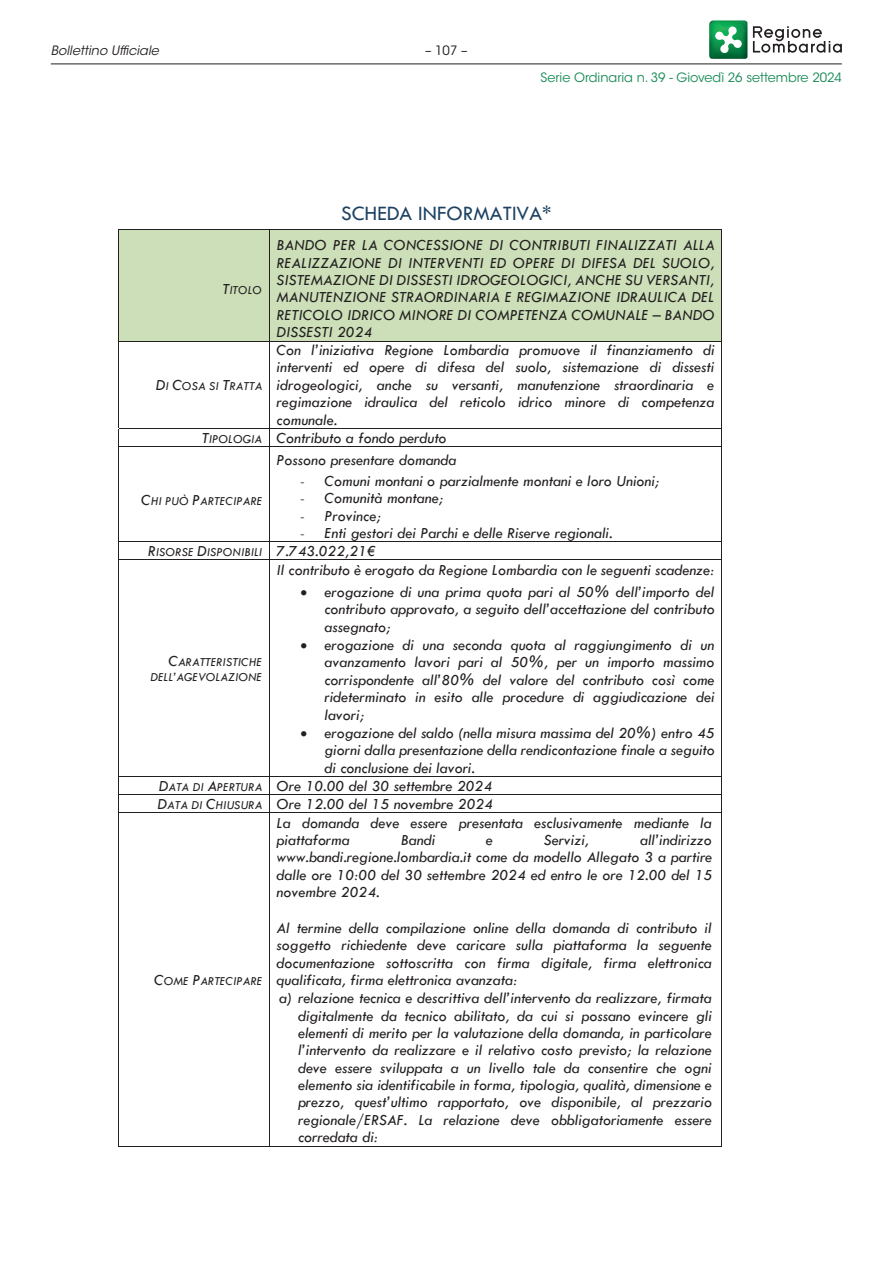
<style>
.page{position:relative;width:893px;height:1263px;background:#fff}
.page>*{position:absolute;margin:0;border:0;box-sizing:border-box;transform-origin:0 0}
.t1{font:21.15px "Tw Cen";color:#1d4262}
.t2{font:italic 15.9px/17.4px "Tw Cen";color:#231f20}
.t3{font:12.9px "ITC Avant Garde Std";color:#188b56}
.t4{font:italic 12.9px "ITC Avant Garde Std";color:#231f20}
.t5{font:12.9px "ITC Avant Garde Std";color:#231f20}
.t6{font:italic 12.6px/14.5px "Tw Cen";letter-spacing:.005em;color:#231f20;text-align:right}
.s1{font-size:15.9px}
.s2{font-size:12.6px}
</style>
<div class="page">
<svg style="left:753px;top:26px;width:89px;height:27px"></svg>
<img style="left:709px;top:20px;width:38px;height:39px">
<svg style="left:715px;top:26px;width:27px;height:28px"></svg>
<hr style="left:51px;top:64px;width:791px;height:1px;background:#231f20">
<div style="left:119px;top:229px;width:150px;height:112px;background:#ccdfb8"></div>
<div style="left:270px;top:229px;width:451px;height:112px;background:#ccdfb8"></div>
<hr style="left:119px;top:229px;width:602px;height:1px;background:#231f20">
<hr style="left:119px;top:229px;width:1px;height:112px;background:#231f20">
<hr style="left:269px;top:229px;width:1px;height:112px;background:#231f20">
<hr style="left:721px;top:229px;width:1px;height:112px;background:#231f20">
<hr style="left:119px;top:341px;width:602px;height:1px;background:#231f20">
<hr style="left:119px;top:341px;width:1px;height:87px;background:#231f20">
<hr style="left:269px;top:341px;width:1px;height:87px;background:#231f20">
<hr style="left:721px;top:341px;width:1px;height:87px;background:#231f20">
<hr style="left:119px;top:428px;width:602px;height:1px;background:#231f20">
<svg style="left:269px;top:429px;width:1px;height:17px"></svg>
<hr style="left:119px;top:446px;width:602px;height:1px;background:#231f20">
<svg style="left:721px;top:428px;width:1px;height:19px"></svg>
<hr style="left:119px;top:447px;width:1px;height:95px;background:#231f20">
<hr style="left:269px;top:447px;width:1px;height:95px;background:#231f20">
<hr style="left:721px;top:447px;width:1px;height:95px;background:#231f20">
<hr style="left:119px;top:542px;width:602px;height:1px;background:#231f20">
<svg style="left:269px;top:543px;width:1px;height:17px"></svg>
<hr style="left:119px;top:560px;width:602px;height:1px;background:#231f20">
<svg style="left:721px;top:542px;width:1px;height:18px"></svg>
<hr style="left:119px;top:560px;width:1px;height:216px;background:#231f20">
<hr style="left:269px;top:560px;width:1px;height:216px;background:#231f20">
<hr style="left:721px;top:560px;width:1px;height:216px;background:#231f20">
<hr style="left:119px;top:776px;width:602px;height:1px;background:#231f20">
<hr style="left:119px;top:794px;width:602px;height:1px;background:#231f20">
<svg style="left:269px;top:777px;width:1px;height:36px"></svg>
<hr style="left:119px;top:813px;width:602px;height:1px;background:#231f20">
<svg style="left:721px;top:776px;width:1px;height:37px"></svg>
<hr style="left:119px;top:813px;width:1px;height:333px;background:#231f20">
<hr style="left:119px;top:1146px;width:150px;height:1px;background:#231f20">
<hr style="left:269px;top:813px;width:1px;height:333px;background:#231f20">
<hr style="left:270px;top:1146px;width:451px;height:1px;background:#231f20">
<hr style="left:721px;top:813px;width:1px;height:333px;background:#231f20">
<p class="t4" style="left:51px;top:43px;width:110px">Bollettino Ufficiale</p>
<p class="t5" style="left:425px;top:45px;width:44px">– 107 –</p>
<p class="t3" style="left:540px;top:72px;width:303px">Serie Ordinaria n. 39 - Giovedì 26 settembre 2024</p>
<p class="t6" style="left:222px;top:282px;width:41px"><span class="s1">T</span>ITOLO</p>
<h1 class="t1" style="left:341px;top:202px;width:212px">SCHEDA INFORMATIVA*</h1>
<p class="t2" style="left:277px;top:237px;width:440px;text-align:justify">BANDO PER LA CONCESSIONE DI CONTRIBUTI FINALIZZATI ALLA REALIZZAZIONE DI INTERVENTI ED OPERE DI DIFESA DEL SUOLO, SISTEMAZIONE DI DISSESTI IDROGEOLOGICI, ANCHE SU VERSANTI, MANUTENZIONE STRAORDINARIA E REGIMAZIONE IDRAULICA DEL RETICOLO IDRICO MINORE DI COMPETENZA COMUNALE – BANDO DISSESTI 2024</p>
<p class="t2" style="left:277px;top:341px;width:439px">Con l’iniziativa Regione Lombardia promuove il finanziamento di</p>
<p class="t2" style="left:277px;top:359px;width:439px">interventi ed opere di difesa del suolo, sistemazione di dissesti</p>
<p class="t2" style="left:277px;top:376px;width:439px">idrogeologici, anche su versanti, manutenzione straordinaria e</p>
<p class="t2" style="left:277px;top:394px;width:439px">regimazione idraulica del reticolo idrico minore di competenza</p>
<p class="t2" style="left:277px;top:411px;width:62px">comunale.</p>
<p class="t2" style="left:202px;top:429px;width:246px">T<span class="s2">IPOLOGIA</span> Contributo a fondo perduto</p>
<p class="t6" style="left:156px;top:379px;width:108px"><span class="s1">D</span>I <span class="s1">C</span>OSA SI <span class="s1">T</span>RATTA</p>
<p class="t2" style="left:324px;top:449px;width:336px;line-height:21.3px;text-indent:-48px">Possono presentare domanda<br>Comuni montani o parzialmente montani e loro Unioni;</p>
<p class="t2" style="left:324px;top:490px;width:290px">Comunità montane;<br>Province;<br>Enti gestori dei Parchi e delle Riserve regionali.</p>
<p class="t6" style="left:148px;top:545px;width:230px"><span class="s1">R</span>ISORSE <span class="s1">D</span>ISPONIBILI <span class="s1">7.743.022,21€</span></p>
<p class="t6" style="left:141px;top:493px;width:123px"><span class="s1">C</span>HI PUÒ <span class="s1">P</span>ARTECIPARE</p>
<p class="t2" style="left:277px;top:559px;width:439px;line-height:22.2px;text-align:right">Il contributo è erogato da Regione Lombardia con le seguenti scadenze: erogazione di una prima quota pari al 50% dell’importo del</p>
<p class="t2" style="left:324px;top:601px;width:392px">contributo approvato, a seguito dell’accettazione del contributo</p>
<p class="t2" style="left:324px;top:618px;width:67px">assegnato;</p>
<p class="t2" style="left:324px;top:636px;width:391px">erogazione di una seconda quota al raggiungimento di un</p>
<p class="t2" style="left:324px;top:654px;width:391px">avanzamento lavori pari al 50%, per un importo massimo</p>
<p class="t2" style="left:324px;top:671px;width:392px">corrispondente all’80% del valore del contributo così come</p>
<p class="t2" style="left:324px;top:688px;width:392px">rideterminato in esito alle procedure di aggiudicazione dei</p>
<p class="t2" style="left:324px;top:706px;width:41px">lavori;</p>
<p class="t2" style="left:324px;top:724px;width:392px">erogazione del saldo (nella misura massima del 20%) entro 45</p>
<p class="t2" style="left:324px;top:742px;width:392px">giorni dalla presentazione della rendicontazione finale a seguito</p>
<p class="t2" style="left:324px;top:759px;width:152px">di conclusione dei lavori.</p>
<p class="t2" style="left:159px;top:777px;width:335px">D<span class="s2">ATA DI</span> A<span class="s2">PERTURA</span> Ore 10.00 del 30 settembre 2024</p>
<p class="t2" style="left:158px;top:795px;width:337px">D<span class="s2">ATA DI</span> C<span class="s2">HIUSURA</span> Ore 12.00 del 15 novembre 2024</p>
<p class="t6" style="left:150px;top:655px;width:113px"><span class="s1">C</span>ARATTERISTICHE<br>DELL’AGEVOLAZIONE</p>
<p class="t6" style="left:154px;top:973px;width:110px"><span class="s1">C</span>OME <span class="s1">P</span>ARTECIPARE</p>
<p class="t2" style="left:277px;top:814px;width:437px">La domanda deve essere presentata esclusivamente mediante la piattaforma</p>
<p class="t2" style="left:277px;top:831px;width:437px;text-align:justify;text-indent:363px">all’indirizzo www.bandi.regione.lombardia.it come da modello Allegato 3 a partire dalle ore 10:00 del 30 settembre 2024 ed entro le ore 12.00 del 15 novembre 2024.</p>
<p class="t2" style="left:277px;top:919px;width:436px">Al termine della compilazione online della domanda di contributo il</p>
<p class="t2" style="left:277px;top:937px;width:437px">soggetto richiedente deve caricare sulla piattaforma la seguente</p>
<p class="t2" style="left:277px;top:954px;width:437px">documentazione sottoscritta con firma digitale, firma elettronica</p>
<p class="t2" style="left:277px;top:972px;width:242px">qualificata, firma elettronica avanzata:</p>
<p class="t2" style="left:279px;top:990px;width:434px">a) relazione tecnica e descrittiva dell’intervento da realizzare, firmata</p>
<p class="t2" style="left:298px;top:1007px;width:415px">digitalmente da tecnico abilitato, da cui si possano evincere gli</p>
<p class="t2" style="left:298px;top:1024px;width:415px">elementi di merito per la valutazione della domanda, in particolare</p>
<p class="t2" style="left:298px;top:1042px;width:415px">l’intervento da realizzare e il relativo costo previsto; la relazione</p>
<p class="t2" style="left:298px;top:1059px;width:415px">deve essere sviluppata a un livello tale da consentire che ogni</p>
<p class="t2" style="left:298px;top:1076px;width:415px">elemento sia identificabile in forma, tipologia, qualità, dimensione e</p>
<p class="t2" style="left:298px;top:1094px;width:415px">prezzo, quest’ultimo rapportato, ove disponibile, al prezzario</p>
<p class="t2" style="left:298px;top:1111px;width:415px">regionale/ERSAF. La relazione deve obbligatoriamente essere</p>
<p class="t2" style="left:298px;top:1128px;width:82px">corredata di:</p>
<p class="t2" style="left:401px;top:831px;width:36px">Bandi</p>
<p class="t2" style="left:486px;top:831px;width:8px">e</p>
<p class="t2" style="left:544px;top:831px;width:47px">Servizi,</p>
</div>
